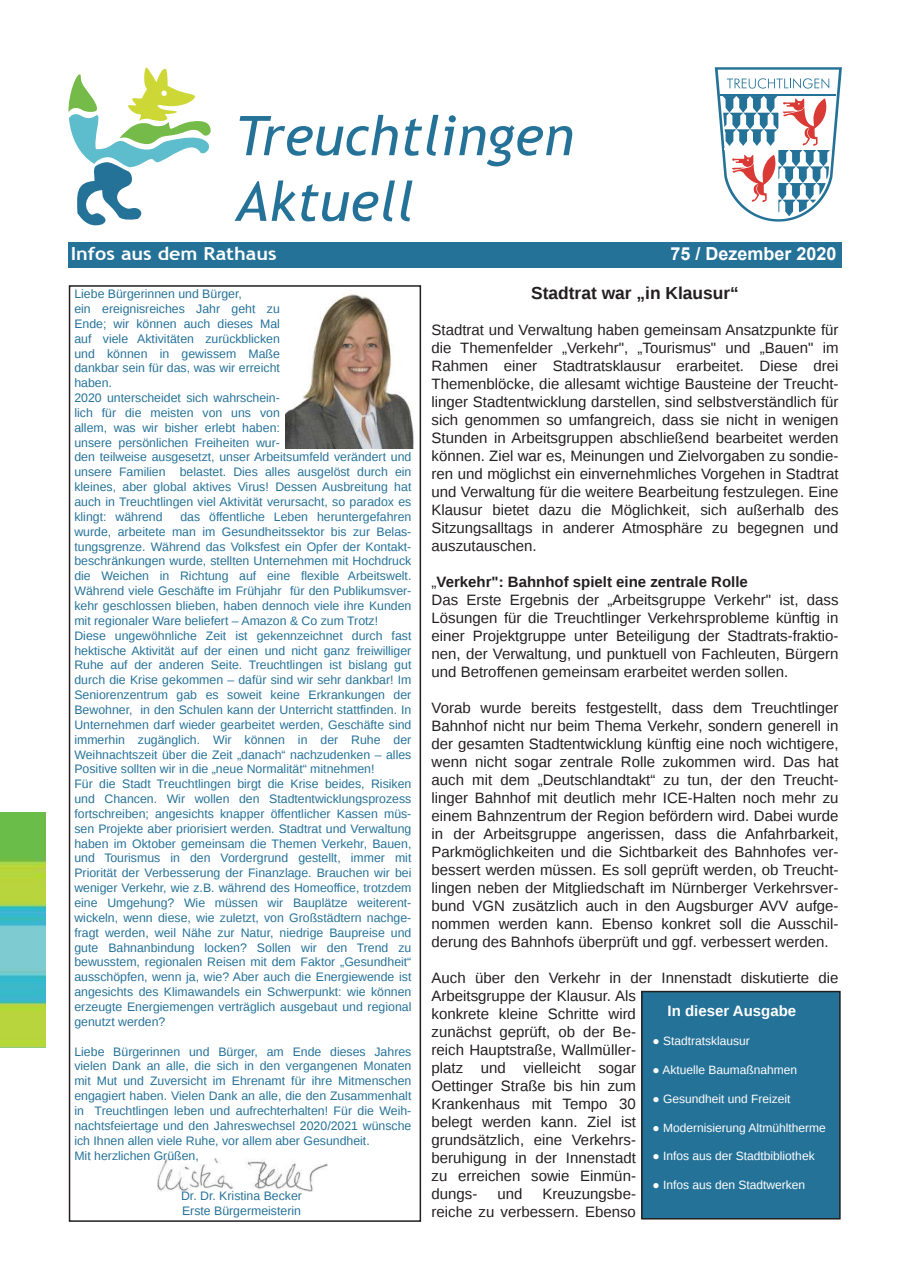
<style>
.page{position:relative;width:910px;height:1280px;background:#fff}
.page>*{position:absolute;margin:0;border:0;box-sizing:border-box;transform-origin:0 0}
.t1{font:italic 54.75px/65.7px "Trebuchet MS";color:#257298}
.t2{font:700 18px "Trebuchet MS";color:#fff;scale:1.1 1}
.t3{font:700 18px "Arial";color:#fff}
.t4{font:700 17.4px "Liberation Sans";color:#231f20}
.t5{font:15px/18px "Liberation Sans";color:#231f20;text-align:justify}
.t6{font:700 15px "Liberation Sans";color:#fff}
.t7{font:12.3px/14.9px "Liberation Sans";color:#257298}
.t8{font:12px "Liberation Sans";color:#fff}
.s1{font-weight:700}
.s2{font-family:"Arial"}
</style>
<div class="page">
<img style="left:157px;top:1159px;width:170px;height:32px">
<div style="left:69px;top:285px;width:352px;height:937px;border:2px solid #231f20"></div>
<div style="left:68px;top:242px;width:774px;height:26px;background:#257298"></div>
<svg style="left:715px;top:67px;width:127px;height:155px"></svg>
<hr style="left:725px;top:148px;width:105px;height:2px;background:#fff">
<hr style="left:721px;top:94px;width:115px;height:2px;background:#257298">
<svg style="left:68px;top:67px;width:143px;height:159px"></svg>
<img style="left:0;top:812px;width:46px;height:236px">
<div style="left:642px;top:991px;width:198px;height:228px;background:#257298"></div>
<div style="left:641px;top:991px;width:200px;height:228px;border:2px solid #231f20"></div>
<img style="left:286px;top:294px;width:128px;height:154px">
<h1 class="t1" style="left:235px;top:108px;width:340px">Treuchtlingen<br>Aktuell</h1>
<h2 class="t2" style="left:71px;top:243px;width:189px">Infos aus dem Rathaus</h2>
<h2 class="t3" style="left:670px;top:247px;width:168px">75 / Dezember 2020</h2>
<p class="t7" style="left:74px;top:287px;width:338px">Liebe Bürgerinnen und Bürger,<br>ein ereignisreiches Jahr geht zu<br>Ende; wir können auch dieses Mal<br>auf viele Aktivitäten zurückblicken<br>und können in gewissem Maße<br>dankbar sein für das, was wir erreicht<br>haben.<br>2020 unterscheidet sich wahrschein-<br>lich für die meisten von uns von<br>allem, was wir bisher erlebt haben:<br>unsere persönlichen Freiheiten wur-<br>den teilweise ausgesetzt, unser Arbeitsumfeld verändert und unsere Familien belastet. Dies alles ausgelöst durch ein kleines, aber global aktives Virus! Dessen Ausbreitung hat auch in Treuchtlingen viel Aktivität verursacht, so paradox es klingt: während</p>
<p class="t7" style="left:74px;top:510px;width:338px;text-indent:106px">das öffentliche Leben heruntergefahren wurde, arbeitete man im Gesundheitssektor bis zur Belas&shy;tungsgrenze. Während das Volksfest ein Opfer der Kontakt&shy;beschränkungen wurde, stellten Unternehmen mit Hochdruck die Weichen in Richtung auf eine flexible Arbeitswelt.<br>Während viele Geschäfte im Frühjahr für den Publikumsver&shy;kehr geschlossen blieben, haben dennoch viele ihre Kunden mit regionaler Ware beliefert – Amazon &amp; Co zum Trotz!<br>Diese ungewöhnliche Zeit ist gekennzeichnet durch fast hektische Aktivität auf der einen und nicht ganz freiwilliger Ruhe auf der anderen Seite. Treuchtlingen ist bislang gut durch die Krise gekommen – dafür sind wir sehr dankbar! Im Seniorenzentrum gab es soweit keine Erkrankungen der Bewohner, in den Schulen kann der Unterricht stattfinden. In Unternehmen darf wieder gearbeitet werden, Geschäfte sind immerhin zugänglich. Wir können in der Ruhe der Weihnachtszeit über die Zeit „danach“ nachzudenken – alles Positive sollten wir in die „neue Normalität“ mitnehmen!<br>Für die Stadt Treuchtlingen birgt die Krise beides, Risiken und Chancen. Wir wollen den Stadtentwicklungsprozess fortschreiben; angesichts knapper öffentlicher Kassen müs&shy;sen Projekte aber priorisiert werden. Stadtrat und Verwaltung haben im Oktober gemeinsam die Themen Verkehr, Bauen, und Tourismus in den Vordergrund gestellt, immer mit Priorität der Verbesserung der Finanzlage. Brauchen wir bei weniger Verkehr, wie z.B. während des Homeoffice, trotzdem eine Umgehung? Wie müssen wir Bauplätze weiterent&shy;wickeln, wenn diese, wie zuletzt, von Großstädtern nachge&shy;fragt werden, weil Nähe zur Natur, niedrige Baupreise und gute Bahnanbindung locken? Sollen wir den Trend zu bewusstem, regionalen Reisen mit dem Faktor „Gesundheit“ ausschöpfen, wenn ja, wie? Aber auch die Energiewende ist angesichts des Klimawandels ein Schwerpunkt: wie können erzeugte Energiemengen verträglich ausgebaut und regional genutzt werden?</p>
<p class="t7" style="left:74px;top:1044px;width:338px">Liebe Bürgerinnen und Bürger, am Ende dieses Jahres vielen Dank an alle, die sich in den vergangenen Monaten mit Mut und Zuversicht im Ehrenamt für ihre Mitmenschen engagiert haben. Vielen Dank an alle, die den Zusammenhalt in Treuchtlingen leben und aufrechterhalten! Für die Weih&shy;nachtsfeiertage und den Jahreswechsel 2020/2021 wünsche ich Ihnen allen viele Ruhe, vor allem aber Gesundheit.<br>Mit herzlichen Grüßen,</p>
<p class="t7" style="left:181px;top:1188px;width:122px">Dr. Dr. Kristina Becker<br>Erste Bürgermeisterin</p>
<h3 class="t4" style="left:531px;top:286px;width:209px">Stadtrat war „in Klausur“</h3>
<p class="t5" style="left:432px;top:321px;width:408px">Stadtrat und Verwaltung haben gemeinsam Ansatzpunkte für die Themenfelder „Verkehr", „Tourismus" und „Bauen" im Rahmen einer Stadtratsklausur erarbeitet. Diese drei Themenblöcke, die allesamt wichtige Bausteine der Treucht&shy;linger Stadtentwicklung darstellen, sind selbstverständlich für sich genommen so umfangreich, dass sie nicht in wenigen Stunden in Arbeitsgruppen abschließend bearbeitet werden können. Ziel war es, Meinungen und Zielvorgaben zu sondie&shy;ren und möglichst ein einvernehmliches Vorgehen in Stadtrat und Verwaltung für die weitere Bearbeitung festzulegen. Eine Klausur bietet dazu die Möglichkeit, sich außerhalb des Sitzungsalltags in anderer Atmosphäre zu begegnen und auszutauschen.</p>
<p class="t5" style="left:432px;top:574px;width:408px;text-align:left">„<span class="s1">Verkehr": Bahnhof spielt eine zentrale Rolle<br></span>Das Erste Ergebnis der „Arbeitsgruppe Verkehr" ist, dass Lösungen für die Treuchtlinger Verkehrsprobleme künftig in einer Projektgruppe unter Beteiligung der Stadtrats-fraktio&shy;nen, der Verwaltung, und punktuell von Fachleuten, Bürgern und Betroffenen gemeinsam erarbeitet werden sollen.</p>
<p class="t5" style="left:432px;top:699px;width:408px">Vorab wurde bereits festgestellt, dass dem Treuchtlinger Bahnhof nicht nur beim Thema Verkehr, sondern generell in der gesamten Stadtentwicklung künftig eine noch wichtigere, wenn nicht sogar zentrale Rolle zukommen wird. Das hat auch mit dem „Deutschlandtakt“ zu tun, der den Treucht&shy;linger Bahnhof mit deutlich mehr ICE-Halten noch mehr zu einem Bahnzentrum der Region befördern wird. Dabei wurde in der Arbeitsgruppe angerissen, dass die Anfahrbarkeit, Parkmöglichkeiten und die Sichtbarkeit des Bahnhofes ver&shy;bessert werden müssen. Es soll geprüft werden, ob Treucht&shy;lingen neben der Mitgliedschaft im Nürnberger Verkehrsver&shy;bund VGN zusätzlich auch in den Augsburger AVV aufge&shy;nommen werden kann. Ebenso konkret soll die Ausschil&shy;derung des Bahnhofs überprüft und ggf. verbessert werden.</p>
<p class="t5" style="left:432px;top:969px;width:408px;text-align:left">Auch über den Verkehr in der Innenstadt diskutierte die<br>Arbeitsgruppe der Klausur. Als<br>konkrete kleine Schritte wird<br>zunächst geprüft, ob der Be-<br>reich Hauptstraße, Wallmüller-<br>platz und vielleicht sogar<br>Oettinger Straße bis hin zum<br>Krankenhaus mit Tempo 30<br>belegt werden kann. Ziel ist<br>grundsätzlich, eine Verkehrs-<br>beruhigung in der Innenstadt<br>zu erreichen sowie Einmün-<br>dungs-</p>
<p class="t6" style="left:668px;top:1003px;width:130px">In dieser Ausgabe</p>
<p class="t8" style="left:653px;top:1035px;width:99px"><span class="s2">●</span> Stadtratsklausur</p>
<p class="t8" style="left:653px;top:1065px;width:146px">● Aktuelle Baumaßnahmen</p>
<p class="t8" style="left:653px;top:1094px;width:139px">● Gesundheit und Freizeit</p>
<p class="t8" style="left:653px;top:1123px;width:175px">● Modernisierung Altmühltherme</p>
<p class="t8" style="left:653px;top:1152px;width:164px">● Infos aus der Stadtbibliothek</p>
<p class="t8" style="left:653px;top:1181px;width:154px">● Infos aus den Stadtwerken</p>
<p class="t5" style="left:432px;top:1185px;width:206px;text-align:right">Kreuzungsbe-<br>reiche zu verbessern. Ebenso</p>
<p class="t5" style="left:497px;top:1185px;width:27px">und</p>
</div>
